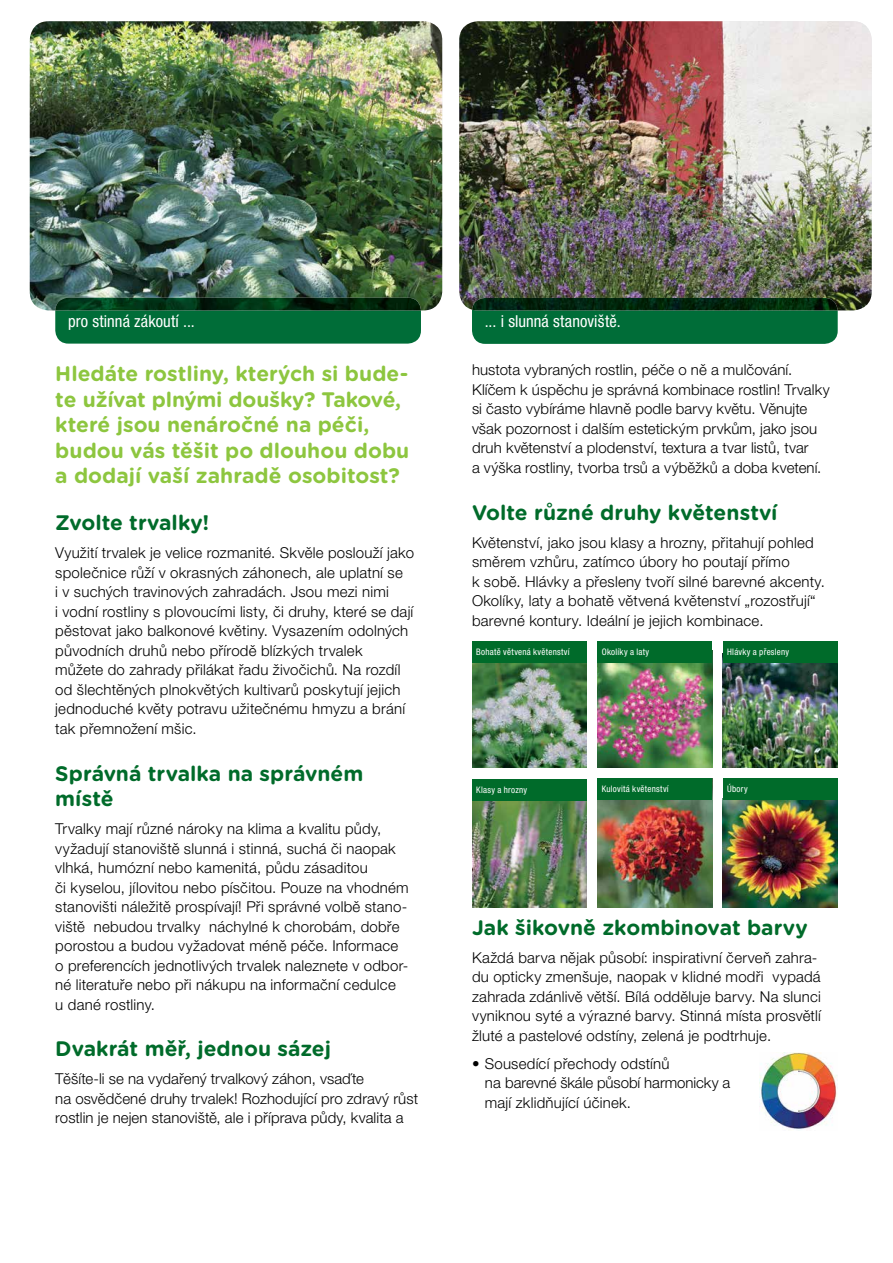
<style>
.page{position:relative;width:893px;height:1263px;background:#fff}
.page>*{position:absolute;margin:0;border:0;box-sizing:border-box;transform-origin:0 0}
.t1{font:700 21px/25.5px "Gotham Rounded";color:#8dc63f}
.t2{font:700 21px/25.5px "Gotham Rounded";color:#006b2a}
.t3{font:condensed 16.5px "Helvetica Neue LT Pro";letter-spacing:.01em;color:#fff}
.t4{font:300 15px/19.5px "Helvetica Neue LT Pro";letter-spacing:.015em;color:#000}
.t5{font:condensed 9px "Helvetica Neue LT Pro";letter-spacing:.03em;color:#fff}
</style>
<div class="page">
<img style="left:459px;top:21px;width:413px;height:289px">
<img style="left:30px;top:21px;width:412px;height:289px">
<svg style="left:55px;top:310px;width:366px;height:34px;background:#066f3c"></svg>
<img style="left:55px;top:298px;width:366px;height:12px">
<div style="left:472px;top:310px;width:366px;height:34px;background:#006d38"></div>
<img style="left:472px;top:298px;width:366px;height:12px">
<img style="left:472px;top:662px;width:115px;height:105px">
<img style="left:597px;top:662px;width:115px;height:105px">
<img style="left:723px;top:662px;width:115px;height:105px">
<img style="left:723px;top:799px;width:115px;height:108px">
<img style="left:597px;top:799px;width:115px;height:108px">
<img style="left:472px;top:800px;width:115px;height:107px">
<div style="left:472px;top:641px;width:115px;height:21px;background:#006b2a"></div>
<div style="left:597px;top:641px;width:115px;height:21px;background:#006b2a"></div>
<div style="left:723px;top:641px;width:115px;height:21px;background:#006b2a"></div>
<div style="left:472px;top:779px;width:115px;height:21px;background:#006b2a"></div>
<div style="left:597px;top:778px;width:115px;height:21px;background:#006b2a"></div>
<div style="left:723px;top:778px;width:115px;height:21px;background:#006b2a"></div>
<img style="left:760px;top:1052px;width:78px;height:78px">
<p class="t3" style="left:68px;top:311px;width:128px">pro stinná zákoutí ...</p>
<p class="t3" style="left:485px;top:311px;width:138px">... i slunná stanoviště.</p>
<p class="t4" style="left:472px;top:360px;width:359px">hustota vybraných rostlin, péče o ně a mulčování.<br>Klíčem k úspěchu je správná kombinace rostlin! Trvalky si často vybíráme hlavně podle barvy květu. Věnujte však pozornost i dalším estetickým prvkům, jako jsou druh květenství a plodenství, textura a tvar listů, tvar<br>a výška rostliny, tvorba trsů a výběžků a doba kvetení.</p>
<h1 class="t2" style="left:472px;top:499px;width:307px">Volte různé druhy květenství</h1>
<p class="t4" style="left:472px;top:532px;width:354px">Květenství, jako jsou klasy a hrozny, přitahují pohled směrem vzhůru, zatímco úbory ho poutají přímo<br>k sobě. Hlávky a přesleny tvoří silné barevné akcenty.<br>Okolíky, laty a bohatě větvená květenství „rozostřují“ barevné kontury. Ideální je jejich kombinace.</p>
<h1 class="t1" style="left:55px;top:360px;width:356px">Hledáte rostliny, kterých si bude&shy;te užívat plnými doušky? Takové, které jsou nenáročné na péči, budou vás těšit po dlouhou dobu a dodají vaší zahradě osobitost?</h1>
<h1 class="t2" style="left:55px;top:509px;width:155px">Zvolte trvalky!</h1>
<p class="t4" style="left:55px;top:543px;width:360px">Využití trvalek je velice rozmanité. Skvěle poslouží jako společnice růží v okrasných záhonech, ale uplatní se<br>i v suchých travinových zahradách. Jsou mezi nimi<br>i vodní rostliny s plovoucími listy, či druhy, které se dají pěstovat jako balkonové květiny. Vysazením odolných původních druhů nebo přírodě blízkých trvalek můžete do zahrady přilákat řadu živočichů. Na rozdíl od šlechtěných plnokvětých kultivarů poskytují jejich jednoduché květy potravu užitečnému hmyzu a brání tak přemnožení mšic.</p>
<h1 class="t2" style="left:55px;top:759px;width:310px">Správná trvalka na správném místě</h1>
<p class="t4" style="left:55px;top:819px;width:355px">Trvalky mají různé nároky na klima a kvalitu půdy, vyžadují stanoviště slunná i stinná, suchá či naopak vlhká, humózní nebo kamenitá, půdu zásaditou<br>či kyselou, jílovitou nebo písčitou. Pouze na vhodném stanovišti náležitě prospívají! Při správné volbě stano&shy;viště nebudou trvalky náchylné k chorobám, dobře porostou a budou vyžadovat méně péče. Informace o preferencích jednotlivých trvalek naleznete v odbor&shy;né literatuře nebo při nákupu na informační cedulce<br>u dané rostliny.</p>
<h1 class="t2" style="left:55px;top:1035px;width:277px">Dvakrát měř, jednou sázej</h1>
<p class="t4" style="left:55px;top:1069px;width:364px">Těšíte-li se na vydařený trvalkový záhon, vsaďte<br>na osvědčené druhy trvalek! Rozhodující pro zdravý růst rostlin je nejen stanoviště, ale i příprava půdy, kvalita a</p>
<p class="t5" style="left:476px;top:646px;width:95px">Bohatě větvená květenství</p>
<p class="t5" style="left:602px;top:646px;width:49px">Okolíky a laty</p>
<p class="t5" style="left:727px;top:646px;width:63px">Hlávky a přesleny</p>
<p class="t5" style="left:476px;top:784px;width:52px">Klasy a hrozny</p>
<p class="t5" style="left:602px;top:783px;width:69px">Kulovitá květenství</p>
<p class="t5" style="left:727px;top:783px;width:22px">Úbory</p>
<h1 class="t2" style="left:472px;top:914px;width:337px">Jak šikovně zkombinovat barvy</h1>
<p class="t4" style="left:472px;top:947px;width:350px">Každá barva nějak působí: inspirativní červeň zahra&shy;du opticky zmenšuje, naopak v klidné modři vypadá zahrada zdánlivě větší. Bílá odděluje barvy. Na slunci vyniknou syté a výrazné barvy. Stinná místa prosvětlí žluté a pastelové odstíny, zelená je podtrhuje.</p>
<p class="t4" style="left:485px;top:1053px;width:247px;text-indent:-13px">• Sousedící přechody odstínů<br>na barevné škále působí harmonicky a mají zklidňující účinek.</p>
</div>
